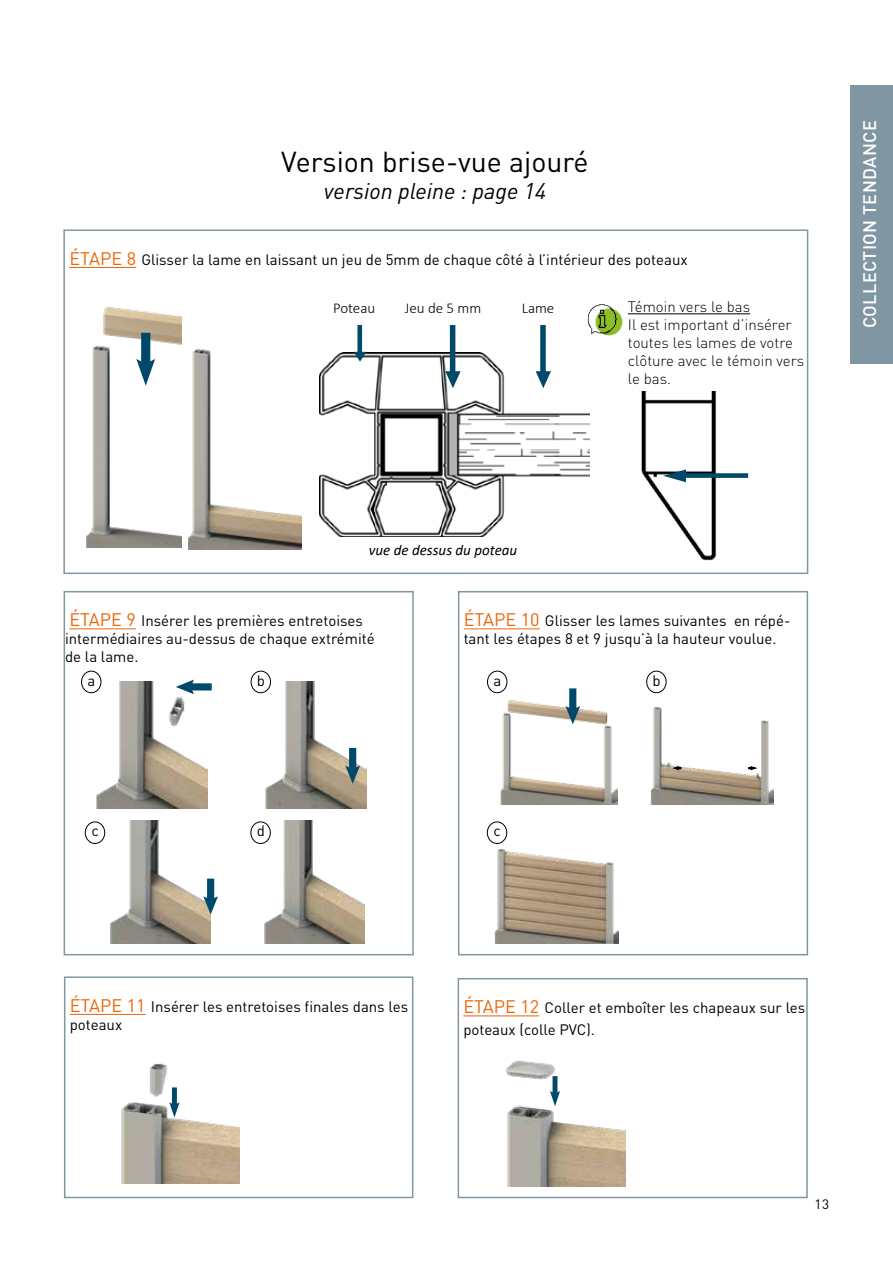
<style>
.page{position:relative;width:893px;height:1263px;background:#fff}
.page>*{position:absolute;margin:0;border:0;box-sizing:border-box;transform-origin:0 0}
.t1{font:28.5px "DIN Pro";color:#000}
.t2{font:italic 22.5px "DIN Pro";color:#000}
.t3{font:500 18px "DIN Pro";letter-spacing:.02em;color:#fff}
.t4{font:15px/18px "DIN Pro";color:#000}
.t5{font:300 15px/18px "DIN Pro";color:#000}
.t6{font:italic 15px "Calibri";color:#000}
.t7{font:300 15px "Calibri";color:#000}
.t8{font:13.5px "DIN Pro";color:#000}
.s1{font-size:18px;color:#ec6608}
</style>
<div class="page">
<hr style="left:628px;top:314px;width:122px;height:1px;background:#000">
<img style="left:641px;top:391px;width:76px;height:169px">
<img style="left:87px;top:306px;width:95px;height:242px">
<img style="left:188px;top:348px;width:113px;height:202px">
<svg style="left:136px;top:333px;width:19px;height:53px"></svg>
<img style="left:319px;top:353px;width:270px;height:184px">
<svg style="left:445px;top:325px;width:16px;height:63px"></svg>
<svg style="left:536px;top:325px;width:15px;height:63px"></svg>
<svg style="left:354px;top:325px;width:12px;height:37px"></svg>
<svg style="left:663px;top:469px;width:85px;height:13px"></svg>
<div style="left:618px;top:536px;width:53px;height:55px;background:#fff;border-radius:50%"></div>
<hr style="left:69px;top:267px;width:67px;height:1px;background:#ec6608">
<div style="left:63px;top:229px;width:745px;height:345px;border:2px solid #8096a3"></div>
<div style="left:850px;top:85px;width:43px;height:279px;background:#8096a3"></div>
<img style="left:81px;top:681px;width:126px;height:127px">
<img style="left:250px;top:681px;width:116px;height:127px">
<img style="left:85px;top:820px;width:125px;height:123px">
<img style="left:250px;top:820px;width:114px;height:123px">
<svg style="left:176px;top:680px;width:36px;height:14px"></svg>
<svg style="left:345px;top:748px;width:15px;height:36px"></svg>
<svg style="left:203px;top:879px;width:15px;height:35px"></svg>
<div style="left:81px;top:671px;width:20px;height:22px;border:1px solid #000;border-radius:50%"></div>
<hr style="left:69px;top:628px;width:67px;height:1px;background:#ec6608">
<div style="left:64px;top:591px;width:350px;height:364px;border:2px solid #8096a3"></div>
<img style="left:496px;top:681px;width:121px;height:123px">
<img style="left:650px;top:681px;width:124px;height:123px">
<img style="left:495px;top:823px;width:123px;height:120px">
<svg style="left:565px;top:688px;width:15px;height:36px"></svg>
<svg style="left:673px;top:765px;width:9px;height:6px"></svg>
<svg style="left:747px;top:765px;width:10px;height:6px"></svg>
<hr style="left:464px;top:628px;width:76px;height:1px;background:#ec6608">
<div style="left:458px;top:591px;width:350px;height:364px;border:2px solid #8096a3"></div>
<div style="left:251px;top:671px;width:20px;height:22px;border:1px solid #000;border-radius:50%"></div>
<div style="left:85px;top:821px;width:20px;height:23px;border:1px solid #000;border-radius:50%"></div>
<div style="left:250px;top:821px;width:21px;height:23px;border:1px solid #000;border-radius:50%"></div>
<div style="left:646px;top:671px;width:20px;height:22px;border:1px solid #000;border-radius:50%"></div>
<div style="left:487px;top:821px;width:20px;height:23px;border:1px solid #000;border-radius:50%"></div>
<div style="left:487px;top:671px;width:20px;height:22px;border:1px solid #000;border-radius:50%"></div>
<img style="left:121px;top:1063px;width:119px;height:121px">
<img style="left:506px;top:1061px;width:119px;height:125px">
<svg style="left:169px;top:1087px;width:10px;height:30px"></svg>
<svg style="left:550px;top:1076px;width:10px;height:30px"></svg>
<hr style="left:70px;top:1014px;width:76px;height:1px;background:#ec6608">
<div style="left:64px;top:976px;width:349px;height:222px;border:2px solid #8096a3"></div>
<hr style="left:463px;top:1015px;width:76px;height:1px;background:#ec6608">
<div style="left:458px;top:978px;width:350px;height:220px;border:2px solid #8096a3"></div>
<img style="left:587px;top:304px;width:41px;height:32px">
<h1 class="t1" style="left:281px;top:139px;width:309px">Version brise-vue ajouré</h1>
<h2 class="t2" style="left:324px;top:174px;width:224px">version pleine : page 14</h2>
<p class="t4" style="left:69px;top:249px;width:620px"><span class="s1">ÉTAPE 8</span> Glisser la lame en laissant un jeu de 5mm de chaque côté à l’intérieur des poteaux</p>
<p class="t7" style="left:333px;top:299px;width:44px">Poteau</p>
<p class="t7" style="left:405px;top:299px;width:78px">Jeu de 5 mm</p>
<p class="t7" style="left:522px;top:299px;width:34px">Lame</p>
<p class="t5" style="left:628px;top:296px;width:178px">Témoin vers le bas<br>Il est important d’insérer toutes les lames de votre clôture avec le témoin vers le bas.</p>
<p class="t3" style="left:855px;top:328px;width:209px;rotate:-90deg">COLLECTION TENDANCE</p>
<p class="t6" style="left:369px;top:539px;width:150px">vue de dessus du poteau</p>
<p class="t4" style="left:65px;top:610px;width:311px"><span class="s1">ÉTAPE 9</span> Insérer les premières entretoises intermédiaires au-dessus de chaque extrémité de la lame.</p>
<p class="t4" style="left:464px;top:610px;width:328px"><span class="s1">ÉTAPE 10</span> Glisser les lames suivantes en répé&shy;tant les étapes 8 et 9 jusqu’à la hauteur voulue.</p>
<p class="t4" style="left:257px;top:670px;width:10px">b</p>
<p class="t4" style="left:653px;top:670px;width:10px">b</p>
<p class="t4" style="left:88px;top:670px;width:9px">a</p>
<p class="t4" style="left:493px;top:670px;width:9px">a</p>
<p class="t4" style="left:92px;top:820px;width:9px">c</p>
<p class="t4" style="left:257px;top:820px;width:10px">d</p>
<p class="t4" style="left:494px;top:820px;width:9px">c</p>
<p class="t4" style="left:70px;top:996px;width:340px"><span class="s1">ÉTAPE 11</span> Insérer les entretoises finales dans les poteaux</p>
<p class="t4" style="left:463px;top:996px;width:343px;line-height:21.6px"><span class="s1">ÉTAPE 12</span> Coller et emboîter les chapeaux sur les poteaux (colle PVC).</p>
<p class="t8" style="left:814px;top:1193px;width:16px">13</p>
</div>
